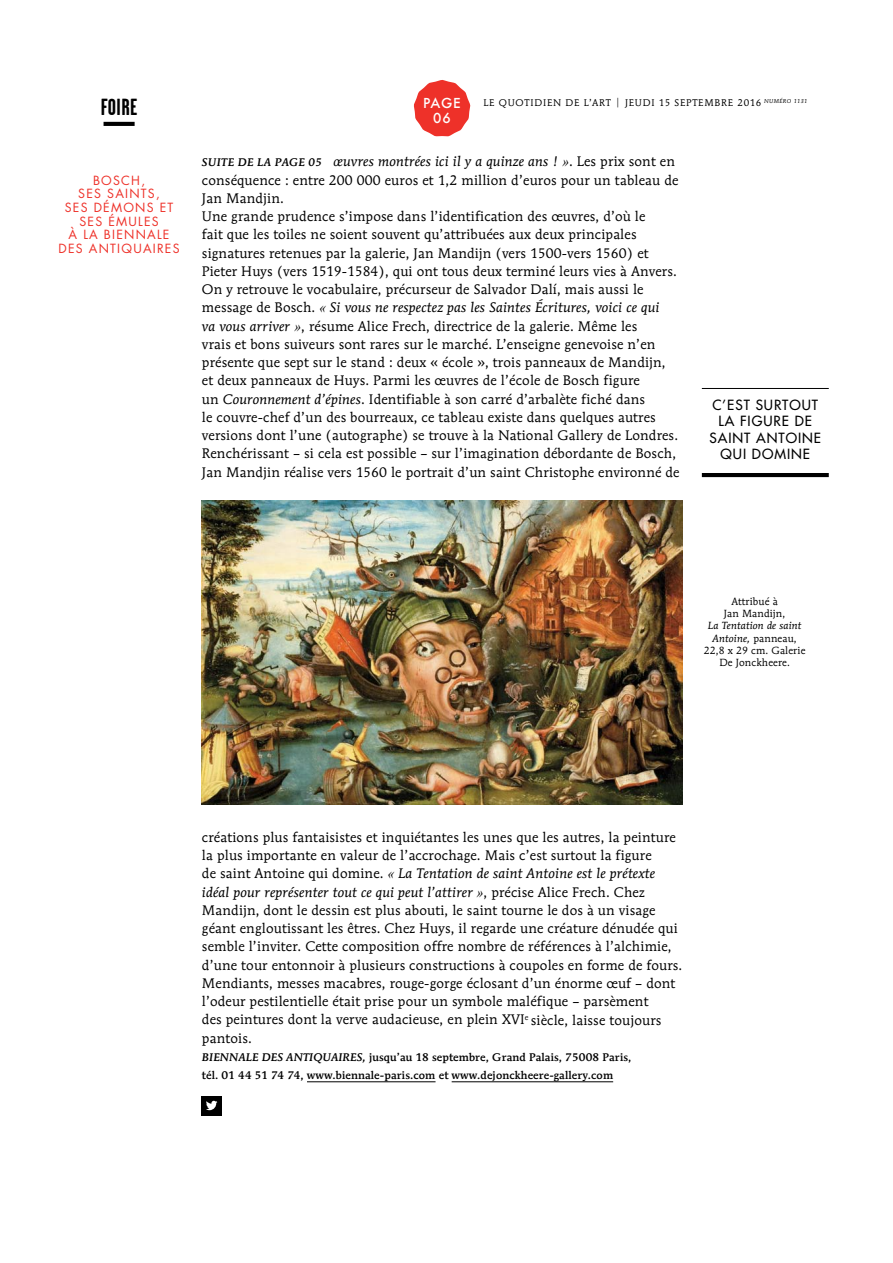
<style>
.page{position:relative;width:893px;height:1263px;background:#fff}
.page>*{position:absolute;margin:0;border:0;box-sizing:border-box;transform-origin:0 0}
.t1{font:700 23.25px "Garage Gothic";letter-spacing:.02em;color:#000}
.t2{font:13.65px/18.3px "Mendoza Roman";letter-spacing:.01em;color:#000}
.t3{font:13.65px/16.5px "Futura";letter-spacing:.07em;color:#000;text-align:center}
.t4{font:500 13.5px/15px "Futura";letter-spacing:.05em;color:#fff;text-align:center}
.t5{font:12.3px/13.6px "Futura";letter-spacing:.1em;color:#ee3129;text-align:center}
.t6{font:500 10.95px/18.3px "Mendoza Roman";letter-spacing:.01em;color:#000}
.t7{font:italic 500 10.95px "Mendoza Roman";letter-spacing:.03em;color:#000}
.t8{font:10.35px/12.3px "Mendoza Roman";letter-spacing:.01em;color:#000;text-align:center}
.t9{font:9.6px "Mendoza Roman";letter-spacing:.08em;color:#000}
.s1{font-style:italic}
.s2{font-family:"Times New Roman";font-style:italic}
</style>
<div class="page">
<svg style="left:414px;top:80px;width:56px;height:56px"></svg>
<svg style="left:104px;top:122px;width:31px;height:4px"></svg>
<hr style="left:307px;top:1081px;width:129px;height:1px;background:#000">
<hr style="left:452px;top:1081px;width:161px;height:1px;background:#000">
<svg style="left:202px;top:1096px;width:19px;height:20px"></svg>
<img style="left:202px;top:500px;width:480px;height:304px">
<hr style="left:702px;top:388px;width:127px;height:1px;background:#000">
<hr style="left:702px;top:473px;width:127px;height:4px;background:#000">
<p class="t1" style="left:101px;top:95px;width:38px">FOIrE</p>
<p class="t5" style="left:58px;top:173px;width:123px">BOSCH,<br>SES SAINTS,<br>SES DÉMONS ET<br>SES ÉMULES<br>À LA BIENNALE<br>DES ANTIQUAIRES</p>
<p class="t4" style="left:423px;top:95px;width:39px">page<br>06</p>
<p class="t9" style="left:483px;top:97px;width:325px">le quotidien de l’art | Jeudi 15 septembre 2016 <sup>numéro</sup> <sup>1131</sup></p>
<p class="t2" style="left:202px;top:152px;width:479px;text-indent:132px"><span class="s1">œuvres montrées ici il y a quinze ans !</span> <span class="s2">»</span>. Les prix sont en conséquence : entre 200 000 euros et 1,2 million d’euros pour un tableau de Jan Mandjin.<br>Une grande prudence s’impose dans l’identification des œuvres, d’où le<br>fait que les toiles ne soient souvent qu’attribuées aux deux principales signatures retenues par la galerie, Jan Mandijn (vers 1500-vers 1560) et Pieter Huys (vers 1519-1584), qui ont tous deux terminé leurs vies à Anvers.<br>On y retrouve le vocabulaire, précurseur de Salvador Dalí, mais aussi le message de Bosch. <span class="s2">«</span> <span class="s1">Si vous ne respectez pas les Saintes Écritures, voici ce qui<br>va vous arriver</span> <span class="s2">»</span>, résume Alice Frech, directrice de la galerie. Même les<br>vrais et bons suiveurs sont rares sur le marché. L’enseigne genevoise n’en présente que sept sur le stand : deux « école », trois panneaux de Mandijn, et deux panneaux de Huys. Parmi les œuvres de l’école de Bosch figure<br>un <span class="s1">Couronnement d’épines</span>. Identifiable à son carré d’arbalète fiché dans<br>le couvre-chef d’un des bourreaux, ce tableau existe dans quelques autres versions dont l’une (autographe) se trouve à la National Gallery de Londres.<br>Renchérissant – si cela est possible – sur l’imagination débordante de Bosch, Jan Mandjin réalise vers 1560 le portrait d’un saint Christophe environné de</p>
<p class="t7" style="left:202px;top:156px;width:122px">SUITE DE LA PAGE 05</p>
<p class="t3" style="left:709px;top:396px;width:113px">C’EST SURTOUT<br>LA FIGURE DE<br>SAINT ANTOINE<br>QUI DOMINE</p>
<p class="t8" style="left:704px;top:595px;width:103px">Attribué à<br>Jan Mandijn,<br><span class="s1">La Tentation de saint<br>Antoine,</span> panneau,<br>22,8 x 29 cm. Galerie<br>De Jonckheere.</p>
<p class="t2" style="left:202px;top:828px;width:482px">créations plus fantaisistes et inquiétantes les unes que les autres, la peinture la plus importante en valeur de l’accrochage. Mais c’est surtout la figure<br>de saint Antoine qui domine. <span class="s2">«</span> <span class="s1">La Tentation de saint Antoine est le prétexte idéal pour représenter tout ce qui peut l’attirer</span> <span class="s2">»</span>, précise Alice Frech. Chez Mandijn, dont le dessin est plus abouti, le saint tourne le dos à un visage géant engloutissant les êtres. Chez Huys, il regarde une créature dénudée qui semble l’inviter. Cette composition offre nombre de références à l’alchimie, d’une tour entonnoir à plusieurs constructions à coupoles en forme de fours.<br>Mendiants, messes macabres, rouge-gorge éclosant d’un énorme œuf – dont l’odeur pestilentielle était prise pour un symbole maléfique – parsèment<br>des peintures dont la verve audacieuse, en plein XVI <sup>e</sup> siècle, laisse toujours pantois.</p>
<p class="t6" style="left:202px;top:1048px;width:431px"><span class="s1">BIENNALE DES ANTIQUAIRES,</span> jusqu’au 18 septembre, Grand palais, 75008 paris, tél. 01 44 51 74 74, www.biennale-paris.com et www.dejonckheere-gallery.com</p>
</div>
